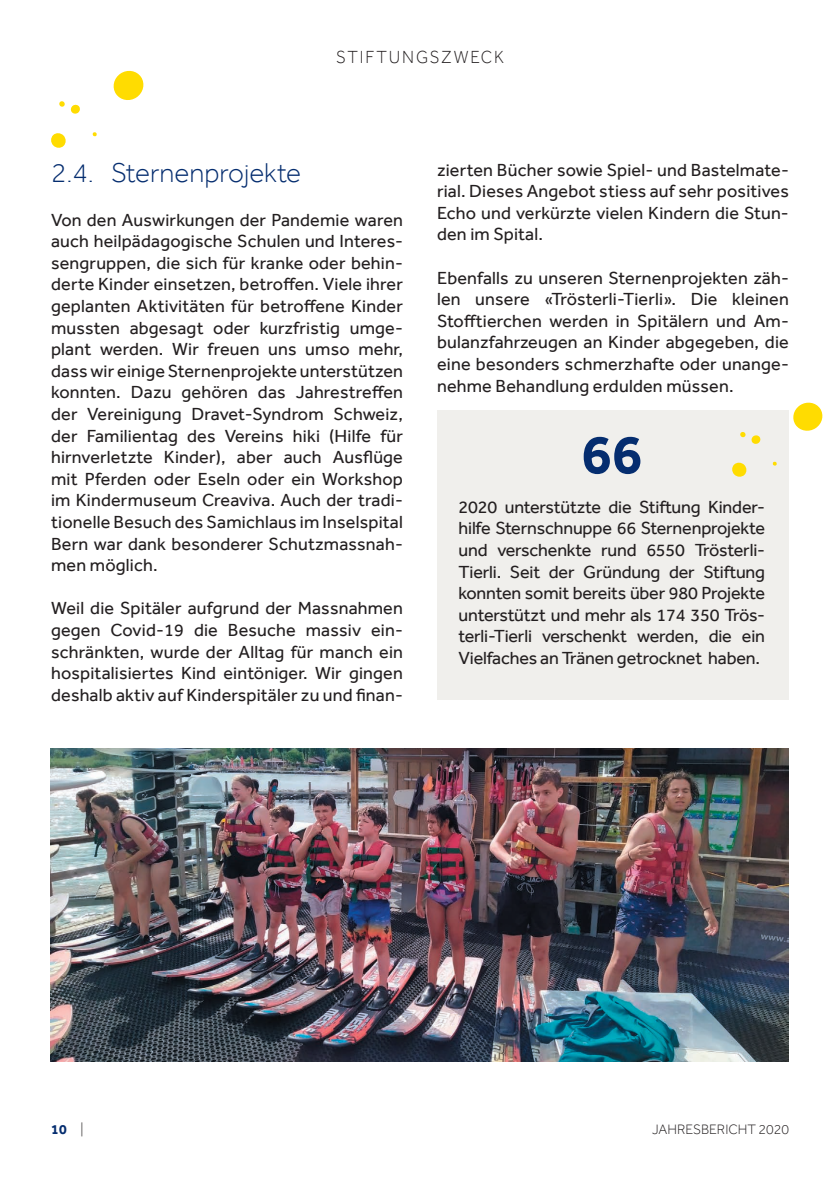
<style>
.page{position:relative;width:840px;height:1191px;background:#fff}
.page>*{position:absolute;margin:0;border:0;box-sizing:border-box;transform-origin:0 0}
.t1{font:700 56px "Effra";color:#052d6f}
.t2{font:300 28px "Effra";color:#052d6f}
.t3{font:18px/21.6px "Effra";letter-spacing:.01em;color:#231f20;text-align:justify}
.t4{font:300 18px "Effra";letter-spacing:.105em;color:#231f20;scale:.95 1}
.t5{font:300 14px "Effra";color:#231f20}
.t6{font:700 14px "Effra";color:#052d6f}
.s1{font-weight:300;color:#231f20}
</style>
<div class="page">
<img style="left:51px;top:748px;width:737px;height:313px">
<div style="left:437px;top:410px;width:351px;height:289px;background:#f0efec"></div>
<svg style="left:793px;top:402px;width:30px;height:29px"></svg>
<svg style="left:732px;top:462px;width:14px;height:15px"></svg>
<svg style="left:740px;top:432px;width:20px;height:12px"></svg>
<svg style="left:772px;top:461px;width:4px;height:5px"></svg>
<svg style="left:113px;top:70px;width:31px;height:30px"></svg>
<svg style="left:51px;top:133px;width:15px;height:15px"></svg>
<svg style="left:59px;top:101px;width:21px;height:13px"></svg>
<svg style="left:92px;top:132px;width:5px;height:4px"></svg>
<p class="t4" style="left:336px;top:46px;width:178px">STIFTUNGSZWECK</p>
<h2 class="t2" style="left:51px;top:156px;width:251px">2.4. Sternenprojekte</h2>
<p class="t3" style="left:51px;top:208px;width:353px">Von den Auswirkungen der Pandemie waren auch heilpädagogische Schulen und Interes&shy;sengruppen, die sich für kranke oder behin&shy;derte Kinder einsetzen, betroffen. Viele ihrer geplanten Aktivitäten für betroffene Kinder mussten abgesagt oder kurzfristig umge&shy;plant werden. Wir freuen uns umso mehr, dass wir einige Sternenprojekte unterstützen konnten. Dazu gehören das Jahrestreffen der Vereinigung Dravet-Syndrom Schweiz, der Familientag des Vereins hiki (Hilfe für hirnverletzte Kinder), aber auch Ausflüge mit Pferden oder Eseln oder ein Workshop im Kindermuseum Creaviva. Auch der tradi&shy;tionelle Besuch des Samichlaus im Inselspital Bern war dank besonderer Schutzmassnah&shy;men möglich.</p>
<p class="t3" style="left:51px;top:597px;width:353px">Weil die Spitäler aufgrund der Massnahmen gegen Covid-19 die Besuche massiv ein&shy;schränkten, wurde der Alltag für manch ein hospitalisiertes Kind eintöniger. Wir gingen deshalb aktiv auf Kinderspitäler zu und finan-</p>
<p class="t3" style="left:437px;top:159px;width:353px">zierten Bücher sowie Spiel- und Bastelmate&shy;rial. Dieses Angebot stiess auf sehr positives Echo und verkürzte vielen Kindern die Stun&shy;den im Spital.</p>
<p class="t3" style="left:437px;top:267px;width:353px">Ebenfalls zu unseren Sternenprojekten zäh&shy;len unsere «Trösterli-Tierli». Die kleinen Stofftierchen werden in Spitälern und Am&shy;bulanzfahrzeugen an Kinder abgegeben, die eine besonders schmerzhafte oder unange&shy;nehme Behandlung erdulden müssen.</p>
<h1 class="t1" style="left:581px;top:421px;width:63px">66</h1>
<p class="t3" style="left:458px;top:496px;width:308px">2020 unterstützte die Stiftung Kinder&shy;hilfe Sternschnuppe 66 Sternenprojekte und verschenkte rund 6550 Trösterli-Tierli. Seit der Gründung der Stiftung konnten somit bereits über 980 Projekte unterstützt und mehr als 174 350 Trös&shy;terli-Tierli verschenkt werden, die ein Vielfaches an Tränen getrocknet haben.</p>
<p class="t6" style="left:51px;top:1120px;width:34px">10 <span class="s1">|</span></p>
<p class="t5" style="left:652px;top:1120px;width:138px">JAHRESBERICHT 2020</p>
</div>
